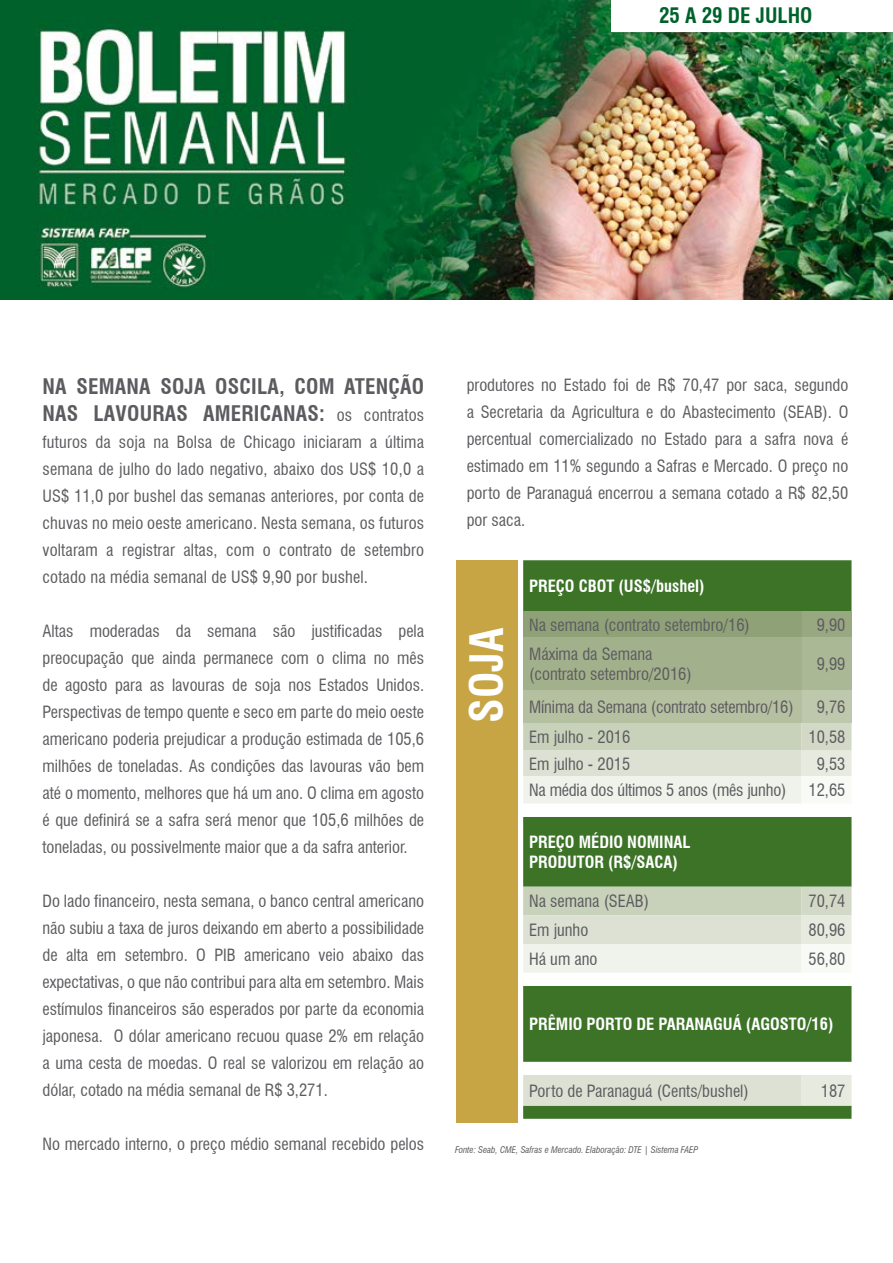
<style>
.page{position:relative;width:893px;height:1263px;background:#fff}
.page>*{position:absolute;margin:0;border:0;box-sizing:border-box;transform-origin:0 0}
.t1{font:700 condensed 45px "Swiss 721 BT";color:#fff}
.t2{font:700 condensed 21px/27px "Swiss 721 BT";letter-spacing:.01em;color:#5c5b5f}
.t3{font:700 condensed 20.85px "Swiss 721 BT";color:#00622b}
.t4{font:condensed 16.5px/27px "Swiss 721 BT";color:#5c5b5f;text-align:justify}
.t5{font:700 condensed 16.5px/19.8px "Swiss 721 BT";color:#fff}
.t6{font:italic condensed 9px "Swiss 721 BT";color:#5c5b5f}
.s1{font-weight:400;font-size:16.5px}
</style>
<div class="page">
<img style="left:0;top:0;width:893px;height:300px">
<div style="left:611px;top:0;width:282px;height:31px;background:#fff"></div>
<div style="left:456px;top:560px;width:61px;height:563px;background:#c7a545"></div>
<div style="left:523px;top:560px;width:328px;height:559px;background:#3c7327"></div>
<div style="left:523px;top:612px;width:278px;height:25px;background:#8ea177"></div>
<div style="left:801px;top:612px;width:50px;height:25px;background:#98a881"></div>
<div style="left:523px;top:637px;width:278px;height:53px;background:#a2b08b"></div>
<div style="left:801px;top:637px;width:50px;height:53px;background:#abb895"></div>
<div style="left:523px;top:690px;width:278px;height:33px;background:#b5c0a1"></div>
<div style="left:801px;top:690px;width:50px;height:33px;background:#bec8ad"></div>
<div style="left:523px;top:723px;width:278px;height:27px;background:#c8d1b9"></div>
<svg style="left:523px;top:750px;width:278px;height:356px;background:#8caa7d"></svg>
<div style="left:523px;top:776px;width:278px;height:28px;background:#eff3eb"></div>
<svg style="left:801px;top:723px;width:50px;height:383px"></svg>
<svg style="left:523px;top:804px;width:328px;height:182px"></svg>
<p class="t3" style="left:659px;top:3px;width:155px">25 A 29 DE JULHO</p>
<p class="t2" style="left:43px;top:373px;width:383px">NA SEMANA SOJA OSCILA, COM ATENÇÃO<br>NAS LAVOURAS AMERICANAS: <span class="s1">os contratos</span></p>
<p class="t4" style="left:43px;top:429px;width:383px">futuros da soja na Bolsa de Chicago iniciaram a última semana de julho do lado negativo, abaixo dos US$ 10,0 a US$ 11,0 por bushel das semanas anteriores, por conta de chuvas no meio oeste americano. Nesta semana, os futuros voltaram a registrar altas, com o contrato de setembro cotado na média semanal de US$ 9,90 por bushel.</p>
<p class="t4" style="left:43px;top:618px;width:383px">Altas moderadas da semana são justificadas pela preocupação que ainda permanece com o clima no mês de agosto para as lavouras de soja nos Estados Unidos.<br>Perspectivas de tempo quente e seco em parte do meio oeste americano poderia prejudicar a produção estimada de 105,6 milhões de toneladas. As condições das lavouras vão bem até o momento, melhores que há um ano. O clima em agosto é que definirá se a safra será menor que 105,6 milhões de toneladas, ou possivelmente maior que a da safra anterior.</p>
<p class="t4" style="left:43px;top:888px;width:383px">Do lado financeiro, nesta semana, o banco central americano não subiu a taxa de juros deixando em aberto a possibilidade de alta em setembro. O PIB americano veio abaixo das expectativas, o que não contribui para alta em setembro. Mais estímulos financeiros são esperados por parte da economia japonesa. O dólar americano recuou quase 2% em relação a uma cesta de moedas. O real se valorizou em relação ao dólar, cotado na média semanal de R$ 3,271.</p>
<p class="t4" style="left:43px;top:1131px;width:383px">No mercado interno, o preço médio semanal recebido pelos</p>
<p class="t4" style="left:467px;top:371px;width:383px">produtores no Estado foi de R$ 70,47 por saca, segundo a Secretaria da Agricultura e do Abastecimento (SEAB). O percentual comercializado no Estado para a safra nova é estimado em 11% segundo a Safras e Mercado. O preço no porto de Paranaguá encerrou a semana cotado a R$ 82,50 por saca.</p>
<h1 class="t1" style="left:460px;top:723px;width:97px;rotate:-90deg">SOJA</h1>
<p class="t5" style="left:529px;top:576px;width:177px">PREÇO CBOT (US$/bushel)</p>
<p class="t4" style="left:529px;top:611px;width:222px">Na semana (contrato setembro/16)</p>
<p class="t4" style="left:817px;top:611px;width:30px">9,90</p>
<p class="t4" style="left:529px;top:644px;width:164px;line-height:19.8px">Máxima da Semana (contrato setembro/2016)</p>
<p class="t4" style="left:817px;top:650px;width:30px">9,99</p>
<p class="t4" style="left:529px;top:693px;width:266px">Mínima da Semana (contrato setembro/16)</p>
<p class="t4" style="left:817px;top:693px;width:30px">9,76</p>
<p class="t4" style="left:529px;top:723px;width:103px">Em julho - 2016</p>
<p class="t4" style="left:808px;top:723px;width:38px">10,58</p>
<p class="t4" style="left:529px;top:750px;width:103px">Em julho - 2015</p>
<p class="t4" style="left:817px;top:750px;width:30px">9,53</p>
<p class="t4" style="left:529px;top:777px;width:259px">Na média dos últimos 5 anos (mês junho)</p>
<p class="t4" style="left:808px;top:777px;width:38px">12,65</p>
<p class="t5" style="left:529px;top:832px;width:163px">PREÇO MÉDIO NOMINAL<br>PRODUTOR (R$/SACA)</p>
<p class="t4" style="left:529px;top:888px;width:121px">Na semana (SEAB)</p>
<p class="t4" style="left:808px;top:888px;width:38px">70,74</p>
<p class="t4" style="left:529px;top:916px;width:61px">Em junho</p>
<p class="t4" style="left:808px;top:916px;width:38px">80,96</p>
<p class="t4" style="left:529px;top:945px;width:70px">Há um ano</p>
<p class="t4" style="left:808px;top:945px;width:38px">56,80</p>
<p class="t5" style="left:529px;top:1014px;width:306px">PRÊMIO PORTO DE PARANAGUÁ (AGOSTO/16)</p>
<p class="t4" style="left:529px;top:1077px;width:221px">Porto de Paranaguá (Cents/bushel)</p>
<p class="t4" style="left:821px;top:1077px;width:26px">187</p>
<p class="t6" style="left:455px;top:1144px;width:245px">Fonte: Seab, CME, Safras e Mercado. Elaboração: DTE | Sistema FAEP</p>
</div>
